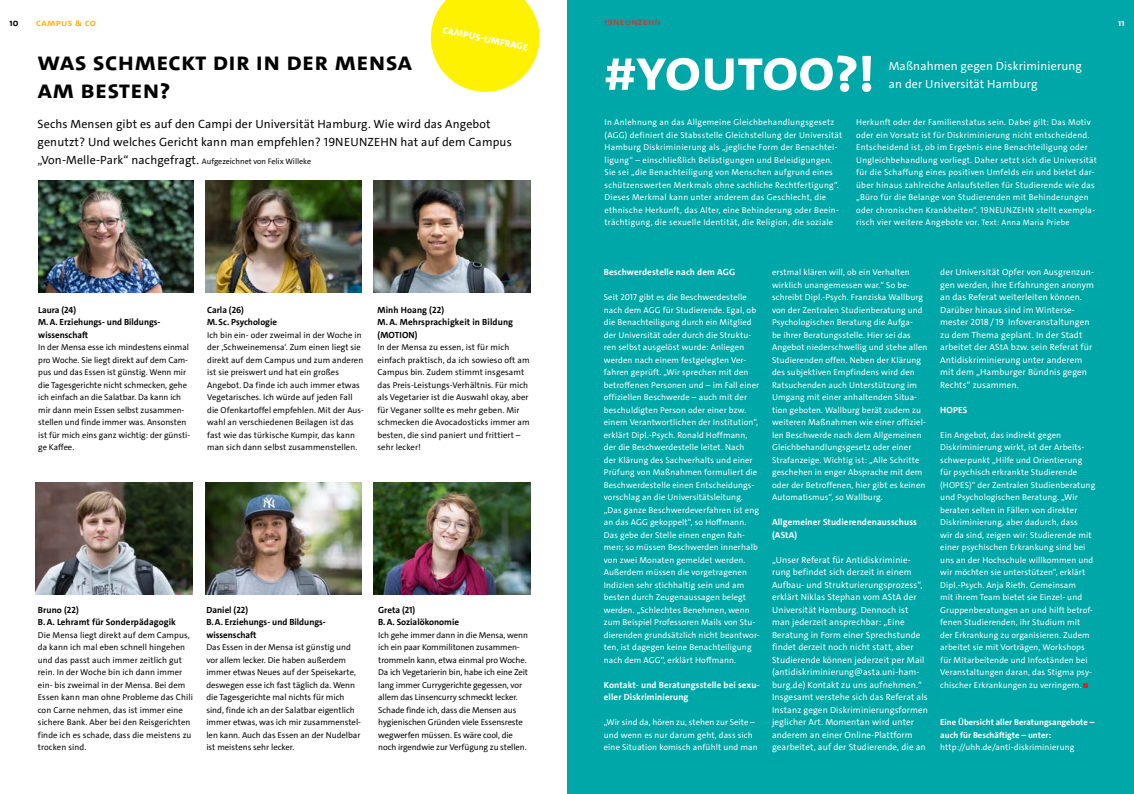
<style>
.page{position:relative;width:1134px;height:794px;background:#fff}
.page>*{position:absolute;margin:0;border:0;box-sizing:border-box;transform-origin:0 0}
.t1{font:60px "The Sans UHH Bold Caps";letter-spacing:-.015em;color:#fff}
.t2{font:26px/28px "The Sans UHH Bold Caps";letter-spacing:.01em;color:#000}
.t3{font:12.2px "The Sans UHH Bold Caps";color:#fff;scale:.93 1}
.t4{font:12px/18px "The Sans UHH";letter-spacing:.015em;color:#000}
.t5{font:12px/18px "The Sans UHH";letter-spacing:.015em;color:#fff}
.t6{font:10px "The Sans UHH Semi Light Caps";letter-spacing:.03em;color:#e32728}
.t7{font:10px "The Sans UHH Bold Caps";letter-spacing:.025em;color:#fdb913}
.t8{font:10px "The Sans UHH Bold Caps";color:#fff;scale:.93 1}
.t9{font:10px "The Sans UHH Bold Caps";color:#000;scale:.93 1}
.t10{font:9px/12.5px "The Sans UHH";letter-spacing:.015em;color:#fff}
.t11{font:700 9px/12.5px "The Sans UHH";color:#000}
.t12{font:700 9px/12.5px "The Sans UHH";letter-spacing:.015em;color:#fff}
.t13{font:8.6px/12.5px "The Sans UHH";letter-spacing:.015em;color:#fff}
.t14{font:8.6px/12.5px "The Sans UHH";color:#000}
.t15{font:700 8.6px/12.5px "The Sans UHH";color:#fff}
.s1{font-size:8px}
</style>
<div class="page">
<div style="left:567px;top:0;width:567px;height:794px;background:#00a7a8"></div>
<img style="left:36px;top:482px;width:157px;height:112px">
<img style="left:373px;top:482px;width:157px;height:112px">
<img style="left:205px;top:482px;width:157px;height:112px">
<img style="left:205px;top:180px;width:157px;height:113px">
<img style="left:373px;top:180px;width:157px;height:113px">
<img style="left:38px;top:180px;width:156px;height:113px">
<svg style="left:430px;top:0;width:110px;height:92px"></svg>
<svg style="left:1084px;top:683px;width:4px;height:4px"></svg>
<p class="t6" style="left:604px;top:15px;width:59px">19NEUNZEHN</p>
<p class="t8" style="left:1118px;top:16px;width:9px">11</p>
<h1 class="t1" style="left:604px;top:31px;width:272px">#youtoo?!</h1>
<p class="t13" style="left:604px;top:116px;width:239px">In Anlehnung an das Allgemeine Gleichbehandlungsgesetz (AGG) definiert die Stabsstelle Gleichstellung der Universität Hamburg Diskriminierung als „jegliche Form der Benachtei&shy;ligung“ – einschließlich Belästigungen und Beleidigungen.<br>Sie sei „die Benachteiligung von Menschen aufgrund eines schützenswerten Merkmals ohne sachliche Rechtfertigung“.<br>Dieses Merkmal kann unter anderem das Geschlecht, die ethnische Herkunft, das Alter, eine Behinderung oder Beein&shy;trächtigung, die sexuelle Identität, die Religion, die soziale</p>
<p class="t9" style="left:9px;top:16px;width:11px">10</p>
<p class="t7" style="left:36px;top:16px;width:61px">Campus &amp; Co</p>
<h3 class="t3" style="left:445px;top:21px;width:95px;rotate:12deg">CAMPUS-UMFRAGE</h3>
<h2 class="t2" style="left:38px;top:48px;width:376px">Was schmeckt dir in der mensa am besten?</h2>
<h3 class="t4" style="left:38px;top:115px;width:476px">Sechs Mensen gibt es auf den Campi der Universität Hamburg. Wie wird das Angebot genutzt? Und welches Gericht kann man empfehlen? 19NEUNZEHN hat auf dem Campus „Von-Melle-Park“ nachgefragt. <span class="s1">Aufgezeichnet von Felix Willeke</span></h3>
<p class="t13" style="left:856px;top:116px;width:242px">Herkunft oder der Familienstatus sein. Dabei gilt: Das Motiv oder ein Vorsatz ist für Diskriminierung nicht entscheidend.<br>Entscheidend ist, ob im Ergebnis eine Benachteiligung oder Ungleichbehandlung vorliegt. Daher setzt sich die Universität für die Schaffung eines positiven Umfelds ein und bietet dar&shy;über hinaus zahlreiche Anlaufstellen für Studierende wie das „Büro für die Belange von Studierenden mit Behinderungen oder chronischen Krankheiten“. 19NEUNZEHN stellt exempla&shy;risch vier weitere Angebote vor. <span class="s1">Text: Anna Maria Priebe</span></p>
<h3 class="t5" style="left:889px;top:57px;width:195px">Maßnahmen gegen Diskriminierung an der Universität Hamburg</h3>
<p class="t11" style="left:38px;top:303px;width:124px">Laura (24)<br>M.A. Erziehungs- und Bildungs&shy;wissenschaft</p>
<p class="t14" style="left:38px;top:341px;width:153px">In der Mensa esse ich mindestens einmal pro Woche. Sie liegt direkt auf dem Cam&shy;pus und das Essen ist günstig. Wenn mir die Tagesgerichte nicht schmecken, gehe ich einfach an die Salatbar. Da kann ich mir dann mein Essen selbst zusammen&shy;stellen und finde immer was. Ansonsten ist für mich eins ganz wichtig: der günsti&shy;ge Kaffee.</p>
<p class="t11" style="left:207px;top:303px;width:71px">Carla (26)<br>M.Sc. Psychologie</p>
<p class="t14" style="left:207px;top:328px;width:158px">Ich bin ein- oder zweimal in der Woche in der ‚Schweinemensa‘. Zum einen liegt sie direkt auf dem Campus und zum anderen ist sie preiswert und hat ein großes Angebot. Da finde ich auch immer etwas Vegetarisches. Ich würde auf jeden Fall die Ofenkartoffel empfehlen. Mit der Aus&shy;wahl an verschiedenen Beilagen ist das fast wie das türkische Kumpir, das kann man sich dann selbst zusammenstellen.</p>
<p class="t11" style="left:377px;top:303px;width:137px">Minh Hoang (22)<br>M.A. Mehrsprachigkeit in Bildung (MOTION)</p>
<p class="t14" style="left:377px;top:341px;width:154px">In der Mensa zu essen, ist für mich einfach praktisch, da ich sowieso oft am Campus bin. Zudem stimmt insgesamt das Preis-Leistungs-Verhältnis. Für mich als Vegetarier ist die Auswahl okay, aber für Veganer sollte es mehr geben. Mir schmecken die Avocadosticks immer am besten, die sind paniert und frittiert – sehr lecker!</p>
<p class="t11" style="left:38px;top:603px;width:139px">Bruno (22)<br>B.A. Lehramt für Sonderpädagogik</p>
<p class="t14" style="left:38px;top:628px;width:157px">Die Mensa liegt direkt auf dem Campus, da kann ich mal eben schnell hingehen und das passt auch immer zeitlich gut rein. In der Woche bin ich dann immer ein- bis zweimal in der Mensa. Bei dem Essen kann man ohne Probleme das Chili con Carne nehmen, das ist immer eine sichere Bank. Aber bei den Reisgerichten finde ich es schade, dass die meistens zu trocken sind.</p>
<p class="t11" style="left:206px;top:603px;width:121px">Daniel (22)<br>B.A. Erziehungs- und Bildungs&shy;wissenschaft</p>
<p class="t14" style="left:206px;top:641px;width:156px">Das Essen in der Mensa ist günstig und vor allem lecker. Die haben außerdem immer etwas Neues auf der Speisekarte, deswegen esse ich fast täglich da. Wenn die Tagesgerichte mal nichts für mich sind, finde ich an der Salatbar eigentlich immer etwas, was ich mir zusammenstel&shy;len kann. Auch das Essen an der Nudelbar ist meistens sehr lecker.</p>
<p class="t11" style="left:378px;top:603px;width:82px">Greta (21)<br>B.A. Sozialökonomie</p>
<p class="t14" style="left:378px;top:628px;width:151px">Ich gehe immer dann in die Mensa, wenn ich ein paar Kommilitonen zusammen&shy;trommeln kann, etwa einmal pro Woche.<br>Da ich Vegetarierin bin, habe ich eine Zeit lang immer Currygerichte gegessen, vor allem das Linsencurry schmeckt lecker.<br>Schade finde ich, dass die Mensen aus hygienischen Gründen viele Essensreste wegwerfen müssen. Es wäre cool, die noch irgendwie zur Verfügung zu stellen.</p>
<p class="t12" style="left:604px;top:266px;width:133px">Beschwerdestelle nach dem AGG</p>
<p class="t13" style="left:604px;top:291px;width:157px">Seit 2017 gibt es die Beschwerdestelle nach dem AGG für Studierende. Egal, ob die Benachteiligung durch ein Mitglied der Universität oder durch die Struktu&shy;ren selbst ausgelöst wurde: Anliegen werden nach einem festgelegten Ver&shy;fahren geprüft. „Wir sprechen mit den betroffenen Personen und – im Fall einer offiziellen Beschwerde – auch mit der beschuldigten Person oder einer bzw. einem Verantwortlichen der Institution“, erklärt Dipl.-Psych. Ronald Hoffmann, der die Beschwerdestelle leitet. Nach<br>der Klärung des Sachverhalts und einer Prüfung von Maßnahmen formuliert die Beschwerdestelle einen Entscheidungs&shy;vorschlag an die Universitätsleitung. „Das ganze Beschwerdeverfahren ist eng an das AGG gekoppelt“, so Hoffmann.<br>Das gebe der Stelle einen engen Rah&shy;men; so müssen Beschwerden innerhalb von zwei Monaten gemeldet werden.<br>Außerdem müssen die vorgetragenen Indizien sehr stichhaltig sein und am besten durch Zeugenaussagen belegt werden. „Schlechtes Benehmen, wenn zum Beispiel Professoren Mails von Stu&shy;dierenden grundsätzlich nicht beantwor&shy;ten, ist dagegen keine Benachteiligung nach dem AGG“, erklärt Hoffmann.</p>
<p class="t12" style="left:604px;top:678px;width:157px">Kontakt- und Beratungsstelle bei sexu&shy;eller Diskriminierung</p>
<p class="t13" style="left:604px;top:716px;width:155px">„Wir sind da, hören zu, stehen zur Seite – und wenn es nur darum geht, dass sich eine Situation komisch anfühlt und man</p>
<p class="t13" style="left:772px;top:266px;width:157px">erstmal klären will, ob ein Verhalten wirklich unangemessen war.“ So be&shy;schreibt Dipl.-Psych. Franziska Wallburg von der Zentralen Studienberatung und Psychologischen Beratung die Aufga-<br>be ihrer Beratungsstelle. Hier sei das Angebot niederschwellig und stehe allen Studierenden offen. Neben der Klärung des subjektiven Empfindens wird den Ratsuchenden auch Unterstützung im Umgang mit einer anhaltenden Situa&shy;tion geboten. Wallburg berät zudem zu weiteren Maßnahmen wie einer offiziel&shy;len Beschwerde nach dem Allgemeinen Gleichbehandlungsgesetz oder einer Strafanzeige. Wichtig ist: „Alle Schritte geschehen in enger Absprache mit dem oder der Betroffenen, hier gibt es keinen Automatismus“, so Wallburg.</p>
<p class="t12" style="left:772px;top:516px;width:146px">Allgemeiner Studierendenausschuss (AStA)</p>
<p class="t10" style="left:772px;top:553px;width:157px">„Unser Referat für Antidiskriminie&shy;rung befindet sich derzeit in einem Aufbau- und Strukturierungsprozess“, erklärt Niklas Stephan vom AStA der Universität Hamburg. Dennoch ist man jederzeit ansprechbar: „Eine Beratung in Form einer Sprechstunde findet derzeit noch nicht statt, aber Studierende können jederzeit per Mail (antidiskriminierung@asta.uni-ham&shy;burg.de) Kontakt zu uns aufnehmen.“ Insgesamt verstehe sich das Referat als Instanz gegen Diskriminierungsformen jeglicher Art. Momentan wird unter anderem an einer Online-Plattform gearbeitet, auf der Studierende, die an</p>
<p class="t10" style="left:940px;top:266px;width:155px">der Universität Opfer von Ausgrenzun&shy;gen werden, ihre Erfahrungen anonym an das Referat weiterleiten können.<br>Darüber hinaus sind im Winterse&shy;mester 2018 / 19 Infoveranstaltungen zu dem Thema geplant. In der Stadt arbeitet der AStA bzw. sein Referat für Antidiskriminierung unter anderem mit dem „Hamburger Bündnis gegen Rechts“ zusammen.</p>
<p class="t12" style="left:940px;top:403px;width:29px">HOPES</p>
<p class="t13" style="left:940px;top:428px;width:157px">Ein Angebot, das indirekt gegen Diskriminierung wirkt, ist der Arbeits&shy;schwerpunkt „Hilfe und Orientierung für psychisch erkrankte Studierende (HOPES)“ der Zentralen Studienberatung und Psychologischen Beratung. „Wir beraten selten in Fällen von direkter Diskriminierung, aber dadurch, dass<br>wir da sind, zeigen wir: Studierende mit einer psychischen Erkrankung sind bei uns an der Hochschule willkommen und wir möchten sie unterstützen“, erklärt Dipl.-Psych. Anja Rieth. Gemeinsam<br>mit ihrem Team bietet sie Einzel- und Gruppenberatungen an und hilft betrof&shy;fenen Studierenden, ihr Studium mit<br>der Erkrankung zu organisieren. Zudem arbeitet sie mit Vorträgen, Workshops für Mitarbeitende und Infoständen bei Veranstaltungen daran, das Stigma psy&shy;chischer Erkrankungen zu verringern.</p>
<p class="t15" style="left:940px;top:716px;width:156px">Eine Übersicht aller Beratungsangebote – auch für Beschäftigte – unter:</p>
<p class="t13" style="left:940px;top:741px;width:136px">http://uhh.de/anti-diskriminierung</p>
</div>
